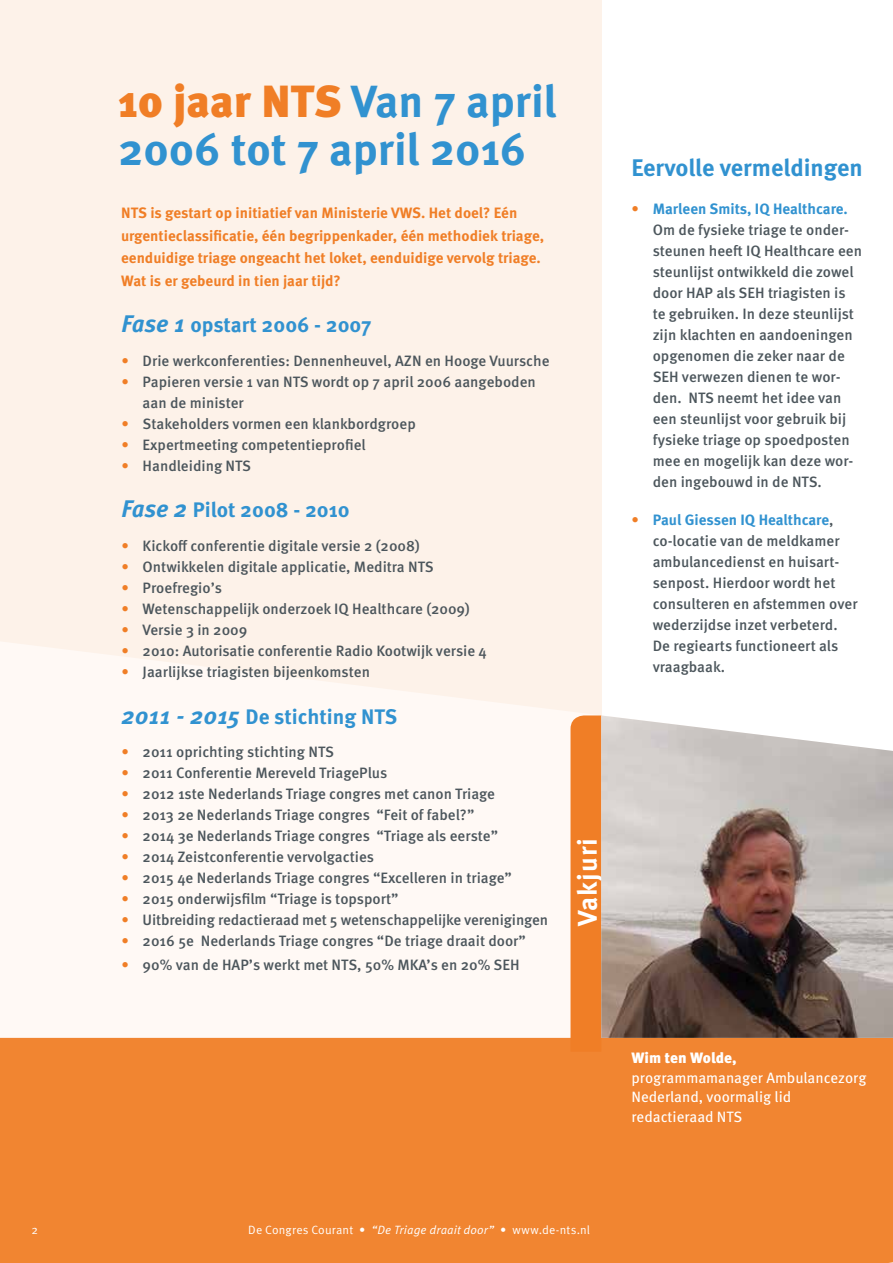
<style>
.page{position:relative;width:893px;height:1263px;background:#fff}
.page>*{position:absolute;margin:0;border:0;box-sizing:border-box;transform-origin:0 0}
.t1{font:700 45px/48px "Meta OT";color:#3192d0}
.t2{font:700 27px "Meta OT";letter-spacing:.03em;color:#fff}
.t3{font:700 24px "Meta OT";color:#3192d0}
.t4{font:700 21px "Meta OT";color:#3192d0}
.t5{font:500 15px/21px "Meta OT";color:#4c565c}
.t6{font:700 15px/22.5px "Meta OT";color:#f07e26}
.t7{font:15px/19.5px "Meta OT";color:#fff}
.t8{font:900 15px "Meta OT";letter-spacing:-.005em;color:#fff}
.t9{font:12px "Meta OT Norm";letter-spacing:.015em;color:#fff}
.s1{font-weight:900;color:#f07e26}
.s2{font-style:italic;font-size:24px}
.s3{color:#f07e26}
.s4{font-weight:700;color:#3192d0}
.s5{font-family:"Meta OT Norm Ita"}
</style>
<div class="page">
<div style="left:0;top:0;width:601px;height:1037px;background:#fdf2e9"></div>
<svg style="left:0;top:641px;width:602px;height:397px;fill:#fff9f5"></svg>
<div style="left:0;top:1038px;width:893px;height:225px;background:#f18531"></div>
<div style="left:570px;top:715px;width:31px;height:337px;background:#f07e26"></div>
<img style="left:601px;top:715px;width:292px;height:323px">
<h1 class="t1" style="left:118px;top:79px;width:440px"><span class="s1">10 jaar NTS</span> Van 7 april<br>2006 tot 7 april 2016</h1>
<p class="t6" style="left:121px;top:202px;width:425px">NTS is gestart op initiatief van Ministerie VWS. Het doel? Eén urgentieclassificatie, één begrippenkader, één methodiek triage, eenduidige triage ongeacht het loket, eenduidige vervolg triage.<br>Wat is er gebeurd in tien jaar tijd?</p>
<h3 class="t4" style="left:121px;top:312px;width:252px"><span class="s2">Fase 1</span> opstart 2006 - 2007</h3>
<p class="t5" style="left:121px;top:351px;width:430px"><span class="s3">•</span> Drie werkconferenties: Dennenheuvel, AZN en Hooge Vuursche</p>
<p class="t5" style="left:143px;top:372px;width:395px;text-indent:-21px"><span class="s3">•</span> Papieren versie 1 van NTS wordt op 7 april 2006 aangeboden aan de minister</p>
<p class="t5" style="left:121px;top:414px;width:296px"><span class="s3">•</span> Stakeholders vormen een klankbordgroep</p>
<p class="t5" style="left:121px;top:435px;width:246px"><span class="s3">•</span> Expertmeeting competentieprofiel</p>
<p class="t5" style="left:121px;top:456px;width:131px"><span class="s3">•</span> Handleiding NTS</p>
<h3 class="t4" style="left:121px;top:498px;width:230px"><span class="s2">Fase 2</span> Pilot 2008 - 2010</h3>
<p class="t5" style="left:121px;top:536px;width:300px"><span class="s3">•</span> Kickoff conferentie digitale versie 2 (2008)</p>
<p class="t5" style="left:121px;top:557px;width:314px"><span class="s3">•</span> Ontwikkelen digitale applicatie, Meditra NTS</p>
<p class="t5" style="left:121px;top:578px;width:102px"><span class="s3">•</span> Proefregio’s</p>
<p class="t5" style="left:121px;top:599px;width:350px"><span class="s3">•</span> Wetenschappelijk onderzoek IQ Healthcare (2009)</p>
<p class="t5" style="left:121px;top:620px;width:127px"><span class="s3">•</span> Versie 3 in 2009</p>
<p class="t5" style="left:121px;top:641px;width:367px"><span class="s3">•</span> 2010: Autorisatie conferentie Radio Kootwijk versie 4</p>
<p class="t5" style="left:121px;top:662px;width:250px"><span class="s3">•</span> Jaarlijkse triagisten bijeenkomsten</p>
<h3 class="t4" style="left:121px;top:704px;width:277px"><span class="s2">2011 - 2015</span> De stichting NTS</h3>
<p class="t5" style="left:121px;top:742px;width:214px"><span class="s3">•</span> 2011 oprichting stichting NTS</p>
<p class="t5" style="left:121px;top:763px;width:267px"><span class="s3">•</span> 2011 Conferentie Mereveld TriagePlus</p>
<p class="t5" style="left:121px;top:784px;width:375px"><span class="s3">•</span> 2012 1ste Nederlands Triage congres met canon Triage</p>
<p class="t5" style="left:121px;top:805px;width:354px"><span class="s3">•</span> 2013 2e Nederlands Triage congres “Feit of fabel?”</p>
<p class="t5" style="left:121px;top:826px;width:378px"><span class="s3">•</span> 2014 3e Nederlands Triage congres “Triage als eerste”</p>
<p class="t5" style="left:121px;top:847px;width:254px"><span class="s3">•</span> 2014 Zeistconferentie vervolgacties</p>
<p class="t5" style="left:121px;top:868px;width:392px"><span class="s3">•</span> 2015 4e Nederlands Triage congres “Excelleren in triage”</p>
<p class="t5" style="left:121px;top:889px;width:279px"><span class="s3">•</span> 2015 onderwijsfilm “Triage is topsport”</p>
<p class="t5" style="left:121px;top:910px;width:428px"><span class="s3">•</span> Uitbreiding redactieraad met 5 wetenschappelijke verenigingen</p>
<p class="t5" style="left:121px;top:931px;width:406px"><span class="s3">•</span> 2016 5e Nederlands Triage congres “De triage draait door”</p>
<p class="t5" style="left:121px;top:955px;width:400px"><span class="s3">•</span> 90% van de HAP’s werkt met NTS, 50% MKA’s en 20% SEH</p>
<h2 class="t2" style="left:571px;top:926px;width:89px;rotate:-90deg">Vakjuri</h2>
<h3 class="t3" style="left:631px;top:154px;width:233px">Eervolle vermeldingen</h3>
<p class="t5" style="left:653px;top:199px;width:211px;text-indent:-21px"><span class="s3">•</span> <span class="s4">Marleen Smits, IQ Healthcare.<br></span>Om de fysieke triage te onder&shy;steunen heeft IQ Healthcare een steunlijst ontwikkeld die zowel door HAP als SEH triagisten is te gebruiken. In deze steunlijst zijn klachten en aandoeningen opgenomen die zeker naar de<br>SEH verwezen dienen te wor&shy;den. NTS neemt het idee van een steunlijst voor gebruik bij fysieke triage op spoedposten mee en mogelijk kan deze wor&shy;den ingebouwd in de NTS.</p>
<p class="t5" style="left:653px;top:510px;width:206px;text-indent:-21px"><span class="s3">•</span> <span class="s4">Paul Giessen IQ Healthcare</span>, co-locatie van de meldkamer ambulancedienst en huisart&shy;senpost. Hierdoor wordt het consulteren en afstemmen over wederzijdse inzet verbeterd.<br>De regiearts functioneert als vraagbaak.</p>
<p class="t8" style="left:631px;top:1049px;width:107px">Wim ten Wolde,</p>
<p class="t7" style="left:631px;top:1068px;width:236px">programmamanager Ambulancezorg<br>Nederland, voormalig lid redactieraad NTS</p>
<p class="t9" style="left:32px;top:1223px;width:8px">2</p>
<p class="t9" style="left:248px;top:1223px;width:343px">De Congres Courant • <span class="s5">“De Triage draait door”</span> • www.de-nts.nl</p>
</div>
